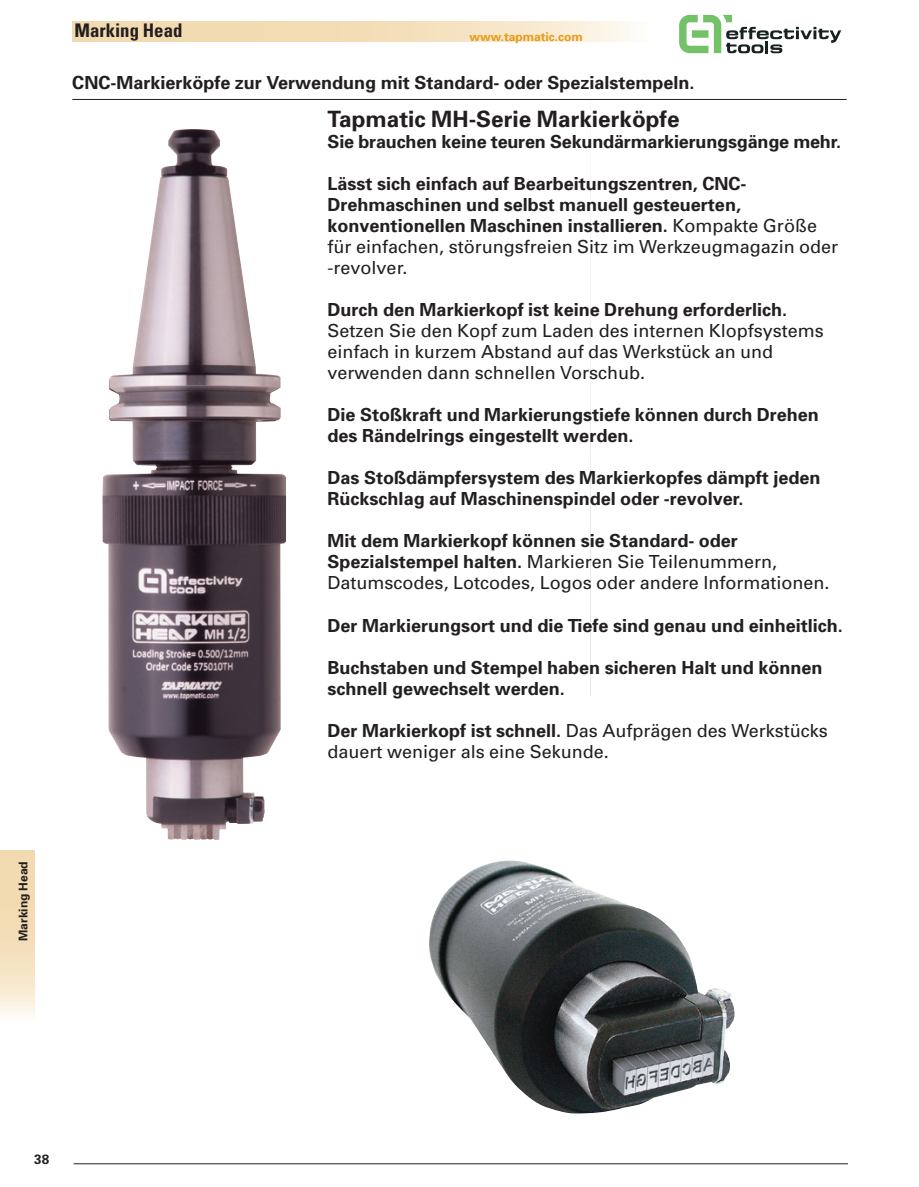
<style>
.page{position:relative;width:919px;height:1187px;background:#fff}
.page>*{position:absolute;margin:0;border:0;box-sizing:border-box;transform-origin:0 0}
.Haupttitel_12{font:700 22.5px "Univers";color:#231f20}
.Modellbezeichnung{font:700 condensed 18.75px "Univers";color:#231f20}
.t1{font:700 18px/21px "Univers";color:#231f20}
.t2{font:18px/21px "Univers";color:#231f20}
.t3{font:700 13.5px "Univers";color:#231f20}
.t4{font:700 12px "Univers";color:#e79a17}
.Register{font:700 12px "Univers";color:#231f20}
.s1{font-weight:400}
.s2{font-weight:700}
</style>
<div class="page">
<svg style="left:72px;top:21px;width:559px;height:20px;background:#f4e1be"></svg>
<hr style="left:72px;top:99px;width:774px;height:1px;background:#231f20">
<svg style="left:0;top:850px;width:34px;height:166px;background:#f4e1be"></svg>
<img style="left:429px;top:860px;width:305px;height:253px">
<hr style="left:74px;top:1163px;width:773px;height:1px;background:#231f20">
<svg style="left:679px;top:15px;width:163px;height:38px"></svg>
<img style="left:102px;top:129px;width:184px;height:710px">
<p class="Register" style="left:16px;top:940px;width:81px;rotate:-90deg">Marking Head</p>
<p class="Modellbezeichnung" style="left:74px;top:19px;width:109px">Marking Head</p>
<p class="t4" style="left:469px;top:29px;width:115px">www.tapmatic.com</p>
<p class="t1" style="left:72px;top:72px;width:623px">CNC-Markierköpfe zur Verwendung mit Standard- oder Spezialstempeln.</p>
<p class="Haupttitel_12" style="left:327px;top:105px;width:353px">Tapmatic MH-Serie Markierköpfe</p>
<p class="t1" style="left:327px;top:131px;width:515px">Sie brauchen keine teuren Sekundärmarkierungsgänge mehr.</p>
<p class="t1" style="left:327px;top:173px;width:512px">Lässt sich einfach auf Bearbeitungszentren, CNC-Drehmaschinen und selbst manuell gesteuerten, konventionellen Maschinen installieren. <span class="s1">Kompakte Größe für einfachen, störungsfreien Sitz im Werkzeugmagazin oder -revolver.</span></p>
<p class="t2" style="left:327px;top:299px;width:498px"><span class="s2">Durch den Markierkopf ist keine Drehung erforderlich.<br></span>Setzen Sie den Kopf zum Laden des internen Klopfsystems einfach in kurzem Abstand auf das Werkstück an und verwenden dann schnellen Vorschub.</p>
<p class="t1" style="left:327px;top:404px;width:493px">Die Stoßkraft und Markierungstiefe können durch Drehen des Rändelrings eingestellt werden.</p>
<p class="t1" style="left:327px;top:467px;width:494px">Das Stoßdämpfersystem des Markierkopfes dämpft jeden<br>Rückschlag auf Maschinenspindel oder -revolver.</p>
<p class="t2" style="left:327px;top:530px;width:503px"><span class="s2">Mit dem Markierkopf können sie Standard- oder<br>Spezialstempel halten.</span> Markieren Sie Teilenummern,<br>Datumscodes, Lotcodes, Logos oder andere Informationen.</p>
<p class="t1" style="left:327px;top:614px;width:516px">Der Markierungsort und die Tiefe sind genau und einheitlich.</p>
<p class="t1" style="left:327px;top:656px;width:496px">Buchstaben und Stempel haben sicheren Halt und können schnell gewechselt werden.</p>
<p class="t2" style="left:327px;top:719px;width:501px"><span class="s2">Der Markierkopf ist schnell.</span> Das Aufprägen des Werkstücks dauert weniger als eine Sekunde.</p>
<p class="t3" style="left:34px;top:1150px;width:17px">38</p>
</div>
